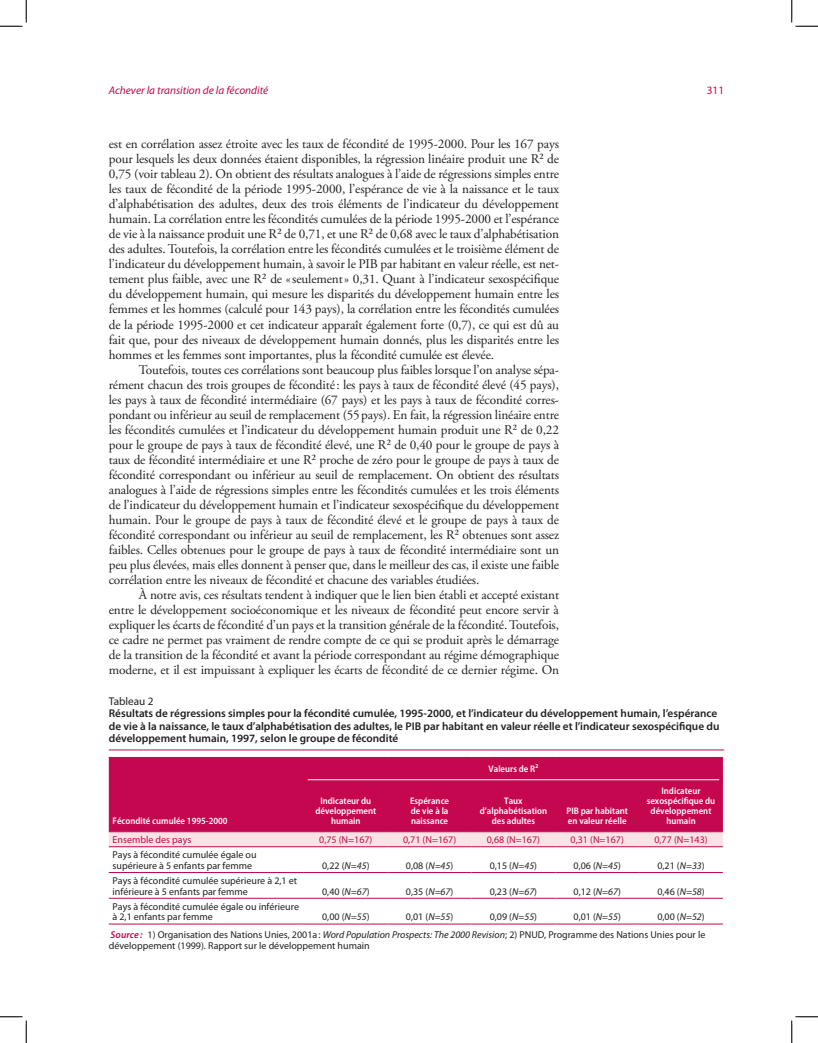
<style>
.page{position:relative;width:818px;height:1043px;background:#fff}
.page>*{position:absolute;margin:0;border:0;box-sizing:border-box;transform-origin:0 0}
.t1{font:13.25px/15px "Adobe Garamond Pro";letter-spacing:-.01em;color:#231f20;text-align:justify}
.t2{font:600 11.25px/12.5px "Myriad Pro";color:#231f20}
.t3{font:italic 11.25px "Myriad Pro";color:#c50750}
.t4{font:11.25px "Myriad Pro";color:#231f20}
.t5{font:11.25px "Myriad Pro";color:#c50750}
.t6{font:10px/10.8px "Myriad Pro";color:#231f20}
.t7{font:10px "Myriad Pro";color:#c50750}
.t8{font:600 semi-condensed 9.5px/10px "Myriad Pro";color:#fff;text-align:center}
.s1{font-style:italic}
.s2{font-weight:600;font-style:italic;color:#c50750}
</style>
<div class="page">
<hr style="left:109px;top:749px;width:615px;height:1px;background:#c50750">
<div style="left:109px;top:758px;width:613px;height:73px;background:#c50750"></div>
<svg style="left:109px;top:832px;width:613px;height:14px;background:#f7e0e1"></svg>
<hr style="left:109px;top:923px;width:195px;height:1px;background:#c50750">
<hr style="left:304px;top:923px;width:84px;height:1px;background:#c50750">
<hr style="left:388px;top:923px;width:83px;height:1px;background:#c50750">
<hr style="left:471px;top:923px;width:84px;height:1px;background:#c50750">
<hr style="left:555px;top:923px;width:84px;height:1px;background:#c50750">
<hr style="left:639px;top:923px;width:83px;height:1px;background:#c50750">
<hr style="left:109px;top:757px;width:195px;height:1px;background:#c50750">
<hr style="left:304px;top:757px;width:84px;height:1px;background:#c50750">
<hr style="left:388px;top:757px;width:83px;height:1px;background:#c50750">
<hr style="left:471px;top:757px;width:84px;height:1px;background:#c50750">
<hr style="left:555px;top:757px;width:84px;height:1px;background:#c50750">
<hr style="left:639px;top:757px;width:83px;height:1px;background:#c50750">
<hr style="left:304px;top:779px;width:84px;height:1px;background:#c50750">
<hr style="left:639px;top:779px;width:83px;height:1px;background:#c50750">
<hr style="left:109px;top:831px;width:195px;height:1px;background:#c50750">
<hr style="left:304px;top:831px;width:84px;height:1px;background:#c50750">
<hr style="left:388px;top:831px;width:83px;height:1px;background:#c50750">
<hr style="left:471px;top:831px;width:84px;height:1px;background:#c50750">
<hr style="left:555px;top:831px;width:84px;height:1px;background:#c50750">
<hr style="left:639px;top:831px;width:83px;height:1px;background:#c50750">
<hr style="left:109px;top:846px;width:195px;height:1px;background:#c50750">
<hr style="left:304px;top:846px;width:84px;height:1px;background:#c50750">
<hr style="left:388px;top:846px;width:83px;height:1px;background:#c50750">
<hr style="left:471px;top:846px;width:84px;height:1px;background:#c50750">
<hr style="left:555px;top:846px;width:84px;height:1px;background:#c50750">
<hr style="left:639px;top:846px;width:83px;height:1px;background:#c50750">
<hr style="left:109px;top:872px;width:195px;height:1px;background:#c50750">
<hr style="left:304px;top:872px;width:84px;height:1px;background:#c50750">
<hr style="left:388px;top:872px;width:83px;height:1px;background:#c50750">
<hr style="left:471px;top:872px;width:84px;height:1px;background:#c50750">
<hr style="left:555px;top:872px;width:84px;height:1px;background:#c50750">
<hr style="left:639px;top:872px;width:83px;height:1px;background:#c50750">
<hr style="left:109px;top:898px;width:195px;height:1px;background:#c50750">
<hr style="left:304px;top:898px;width:84px;height:1px;background:#c50750">
<hr style="left:388px;top:898px;width:83px;height:1px;background:#c50750">
<hr style="left:471px;top:898px;width:84px;height:1px;background:#c50750">
<hr style="left:555px;top:898px;width:84px;height:1px;background:#c50750">
<hr style="left:639px;top:898px;width:83px;height:1px;background:#c50750">
<hr style="left:308px;top:779px;width:411px;height:1px;background:#fff">
<svg style="left:0;top:0;width:27px;height:27px"></svg>
<svg style="left:0;top:1016px;width:27px;height:26px"></svg>
<svg style="left:791px;top:0;width:27px;height:27px"></svg>
<svg style="left:791px;top:1016px;width:27px;height:26px"></svg>
<p class="t3" style="left:109px;top:83px;width:161px">Achever la transition de la fécondité</p>
<p class="t5" style="left:706px;top:83px;width:19px">311</p>
<p class="t1" style="left:109px;top:137px;width:452px">est en corrélation assez étroite avec les taux de fécondité de 1995-2000. Pour les 167 pays pour lesquels les deux données étaient disponibles, la régression linéaire produit une R² de 0,75 (voir tableau 2). On obtient des résultats analogues à l’aide de régressions simples entre les taux de fécondité de la période 1995-2000, l’espérance de vie à la naissance et le taux d’alphabétisation des adultes, deux des trois éléments de l’indicateur du développement humain. La corrélation entre les fécondités cumulées de la période 1995-2000 et l’espérance de vie à la naissance produit une R² de 0,71, et une R² de 0,68 avec le taux d’alphabétisation des adultes. Toutefois, la corrélation entre les fécondités cumulées et le troisième élément de l’indicateur du développement humain, à savoir le PIB par habitant en valeur réelle, est net&shy;tement plus faible, avec une R² de «seulement» 0,31. Quant à l’indicateur sexospécifique du développement humain, qui mesure les disparités du développement humain entre les femmes et les hommes (calculé pour 143 pays), la corrélation entre les fécondités cumulées de la période 1995-2000 et cet indicateur apparaît également forte (0,7), ce qui est dû au fait que, pour des niveaux de développement humain donnés, plus les disparités entre les hommes et les femmes sont importantes, plus la fécondité cumulée est élevée.</p>
<p class="t1" style="left:109px;top:362px;width:452px;text-indent:30px">Toutefois, toutes ces corrélations sont beaucoup plus faibles lorsque l’on analyse sépa&shy;rément chacun des trois groupes de fécondité: les pays à taux de fécondité élevé (45 pays), les pays à taux de fécondité intermédiaire (67 pays) et les pays à taux de fécondité corres&shy;pondant ou inférieur au seuil de remplacement (55pays). En fait, la régression linéaire entre les fécondités cumulées et l’indicateur du développement humain produit une R² de 0,22 pour le groupe de pays à taux de fécondité élevé, une R² de 0,40 pour le groupe de pays à taux de fécondité intermédiaire et une R² proche de zéro pour le groupe de pays à taux de fécondité correspondant ou inférieur au seuil de remplacement. On obtient des résultats analogues à l’aide de régressions simples entre les fécondités cumulées et les trois éléments de l’indicateur du développement humain et l’indicateur sexospécifique du développement humain. Pour le groupe de pays à taux de fécondité élevé et le groupe de pays à taux de fécondité correspondant ou inférieur au seuil de remplacement, les R² obtenues sont assez faibles. Celles obtenues pour le groupe de pays à taux de fécondité intermédiaire sont un peu plus élevées, mais elles donnent à penser que, dans le meilleur des cas, il existe une faible corrélation entre les niveaux de fécondité et chacune des variables étudiées.</p>
<p class="t1" style="left:109px;top:587px;width:452px;text-indent:30px">À notre avis, ces résultats tendent à indiquer que le lien bien établi et accepté existant entre le développement socioéconomique et les niveaux de fécondité peut encore servir à expliquer les écarts de fécondité d’un pays et la transition générale de la fécondité. Toutefois, ce cadre ne permet pas vraiment de rendre compte de ce qui se produit après le démarrage de la transition de la fécondité et avant la période correspondant au régime démographique moderne, et il est impuissant à expliquer les écarts de fécondité de ce dernier régime. On</p>
<p class="t4" style="left:109px;top:694px;width:46px">Tableau 2</p>
<p class="t2" style="left:109px;top:707px;width:612px">Résultats de régressions simples pour la fécondité cumulée, 1995-2000, et l’indicateur du développement humain, l’espérance de vie à la naissance, le taux d’alphabétisation des adultes, le PIB par habitant en valeur réelle et l’indicateur sexospécifique du développement humain, 1997, selon le groupe de fécondité</p>
<p class="t8" style="left:112px;top:816px;width:117px">Fécondité cumulée 1995-2000</p>
<p class="t8" style="left:488px;top:764px;width:51px">Valeurs de R²</p>
<p class="t8" style="left:315px;top:796px;width:62px">Indicateur du développement humain</p>
<p class="t8" style="left:410px;top:796px;width:40px;text-align:justify">Espérance de vie à la naissance</p>
<p class="t8" style="left:480px;top:796px;width:69px">Taux d’alphabétisation des adultes</p>
<p class="t8" style="left:566px;top:806px;width:63px;text-align:left">PIB par habitant en valeur réelle</p>
<p class="t8" style="left:646px;top:786px;width:70px">Indicateur sexospécifique du développement humain</p>
<p class="t7" style="left:112px;top:833px;width:80px">Ensemble des pays</p>
<p class="t7" style="left:319px;top:833px;width:55px">0,75 (N=167)</p>
<p class="t7" style="left:403px;top:833px;width:55px">0,71 (N=167)</p>
<p class="t7" style="left:487px;top:833px;width:55px">0,68 (N=167)</p>
<p class="t7" style="left:570px;top:833px;width:55px">0,31 (N=167)</p>
<p class="t7" style="left:654px;top:833px;width:55px">0,77 (N=143)</p>
<p class="t6" style="left:112px;top:849px;width:145px">Pays à fécondité cumulée égale ou supérieure à 5 enfants par femme</p>
<p class="t6" style="left:322px;top:859px;width:49px">0,22 (<span class="s1">N=45</span>)</p>
<p class="t6" style="left:406px;top:859px;width:49px">0,08 (<span class="s1">N=45</span>)</p>
<p class="t6" style="left:489px;top:859px;width:49px">0,15 (<span class="s1">N=45</span>)</p>
<p class="t6" style="left:573px;top:859px;width:49px">0,06 (<span class="s1">N=45</span>)</p>
<p class="t6" style="left:657px;top:859px;width:49px">0,21 (<span class="s1">N=33</span>)</p>
<p class="t6" style="left:112px;top:874px;width:186px">Pays à fécondité cumulée supérieure à 2,1 et inférieure à 5 enfants par femme</p>
<p class="t6" style="left:322px;top:885px;width:49px">0,40 (<span class="s1">N=67</span>)</p>
<p class="t6" style="left:406px;top:885px;width:49px">0,35 (<span class="s1">N=67</span>)</p>
<p class="t6" style="left:489px;top:885px;width:49px">0,23 (<span class="s1">N=67</span>)</p>
<p class="t6" style="left:573px;top:885px;width:49px">0,12 (<span class="s1">N=67</span>)</p>
<p class="t6" style="left:657px;top:885px;width:49px">0,46 (<span class="s1">N=58</span>)</p>
<p class="t6" style="left:112px;top:900px;width:188px">Pays à fécondité cumulée égale ou inférieure à 2,1 enfants par femme</p>
<p class="t6" style="left:322px;top:911px;width:49px">0,00 (<span class="s1">N=55</span>)</p>
<p class="t6" style="left:406px;top:911px;width:49px">0,01 (<span class="s1">N=55</span>)</p>
<p class="t6" style="left:489px;top:911px;width:49px">0,09 (<span class="s1">N=55</span>)</p>
<p class="t6" style="left:573px;top:911px;width:49px">0,01 (<span class="s1">N=55</span>)</p>
<p class="t6" style="left:111px;top:908px;width:596px;line-height:17.6px;text-align:right">0,00 (<span class="s1">N=52</span>)<br><span class="s2">Source :</span> 1) Organisation des Nations Unies, 2001a : <span class="s1">Word Population Prospects: The 2000 Revision</span>; 2) PNUD, Programme des Nations Unies pour le</p>
<p class="t6" style="left:109px;top:940px;width:262px">développement (1999). Rapport sur le développement humain</p>
</div>
